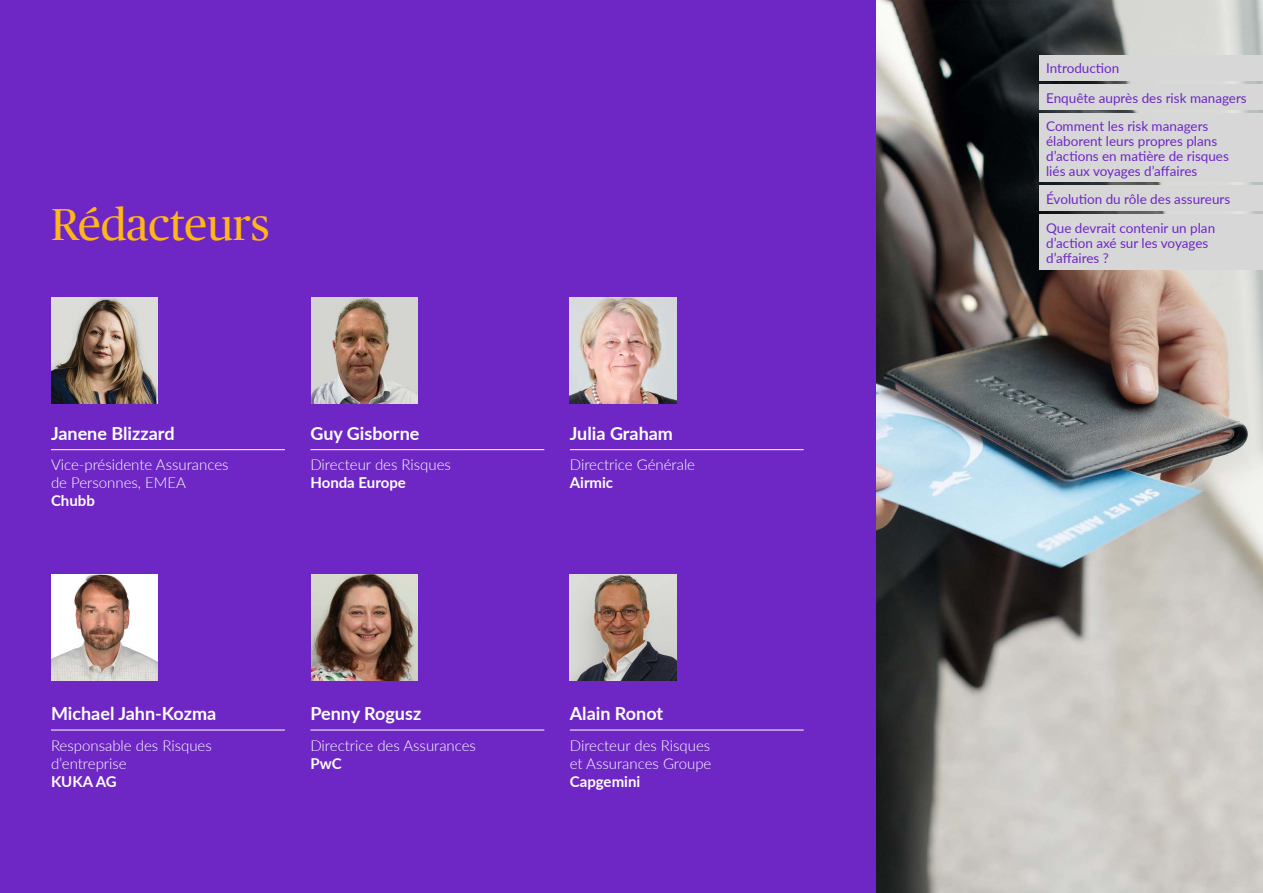
<style>
.page{position:relative;width:1263px;height:893px;background:#6e27c5}
.page>*{position:absolute;margin:0;border:0;box-sizing:border-box;transform-origin:0 0}
.t1{font:45px "Chubb Publico Office";color:#ffb617}
.t2{font:700 18px "Lato";color:#fff}
.t3{font:300 15px "Lato";color:#fff}
.t4{font:700 15px "Lato";color:#fff}
.t5{font:13.5px/15px "Lato";color:#6e27c5}
</style>
<div class="page">
<img style="left:876px;top:0;width:387px;height:893px">
<div style="left:1040px;top:185px;width:223px;height:26px;background:#d7d7d7"></div>
<div style="left:1040px;top:215px;width:223px;height:55px;background:#d7d7d7"></div>
<div style="left:1040px;top:114px;width:223px;height:68px;background:#d7d7d7"></div>
<div style="left:1040px;top:85px;width:223px;height:25px;background:#d7d7d7"></div>
<div style="left:1040px;top:55px;width:223px;height:26px;background:#d7d7d7"></div>
<hr style="left:570px;top:730px;width:234px;height:1px;background:#fff">
<hr style="left:310px;top:730px;width:234px;height:1px;background:#fff">
<hr style="left:51px;top:730px;width:234px;height:1px;background:#fff">
<hr style="left:570px;top:449px;width:234px;height:1px;background:#fff">
<hr style="left:310px;top:449px;width:234px;height:1px;background:#fff">
<hr style="left:51px;top:449px;width:234px;height:1px;background:#fff">
<img style="left:51px;top:298px;width:106px;height:106px">
<img style="left:311px;top:298px;width:107px;height:106px">
<img style="left:570px;top:298px;width:106px;height:106px">
<img style="left:51px;top:574px;width:106px;height:106px">
<img style="left:311px;top:574px;width:107px;height:106px">
<img style="left:570px;top:574px;width:106px;height:106px">
<h1 class="t1" style="left:51px;top:193px;width:220px">Rédacteurs</h1>
<p class="t2" style="left:51px;top:420px;width:125px">Janene Blizzard</p>
<p class="t2" style="left:310px;top:420px;width:111px">Guy Gisborne</p>
<p class="t2" style="left:570px;top:420px;width:105px">Julia Graham</p>
<p class="t3" style="left:51px;top:455px;width:179px">Vice-présidente Assurances</p>
<p class="t3" style="left:310px;top:455px;width:142px">Directeur des Risques</p>
<p class="t3" style="left:570px;top:455px;width:127px">Directrice Générale</p>
<p class="t3" style="left:51px;top:473px;width:137px">de Personnes, EMEA</p>
<p class="t4" style="left:310px;top:472px;width:97px">Honda Europe</p>
<p class="t4" style="left:570px;top:472px;width:45px">Airmic</p>
<p class="t4" style="left:51px;top:490px;width:45px">Chubb</p>
<p class="t2" style="left:51px;top:700px;width:167px">Michael Jahn-Kozma</p>
<p class="t2" style="left:310px;top:700px;width:112px">Penny Rogusz</p>
<p class="t2" style="left:570px;top:700px;width:95px">Alain Ronot</p>
<p class="t3" style="left:51px;top:735px;width:162px">Responsable des Risques</p>
<p class="t3" style="left:310px;top:735px;width:167px">Directrice des Assurances</p>
<p class="t3" style="left:570px;top:735px;width:142px">Directeur des Risques</p>
<p class="t3" style="left:51px;top:753px;width:77px">d’entreprise</p>
<p class="t4" style="left:310px;top:752px;width:33px">PwC</p>
<p class="t3" style="left:570px;top:753px;width:143px">et Assurances Groupe</p>
<p class="t4" style="left:51px;top:770px;width:67px">KUKA AG</p>
<p class="t4" style="left:570px;top:770px;width:72px">Capgemini</p>
<p class="t5" style="left:1046px;top:60px;width:75px">Introduction</p>
<p class="t5" style="left:1046px;top:90px;width:202px">Enquête auprès des risk managers</p>
<p class="t5" style="left:1046px;top:118px;width:173px">Comment les risk managers élaborent leurs propres plans</p>
<p class="t5" style="left:1046px;top:148px;width:184px">d’actions en matière de risques liés aux voyages d’affaires</p>
<p class="t5" style="left:1046px;top:191px;width:186px">Évolution du rôle des assureurs</p>
<p class="t5" style="left:1046px;top:220px;width:171px">Que devrait contenir un plan</p>
<p class="t5" style="left:1046px;top:235px;width:164px">d’action axé sur les voyages d’affaires ?</p>
</div>
